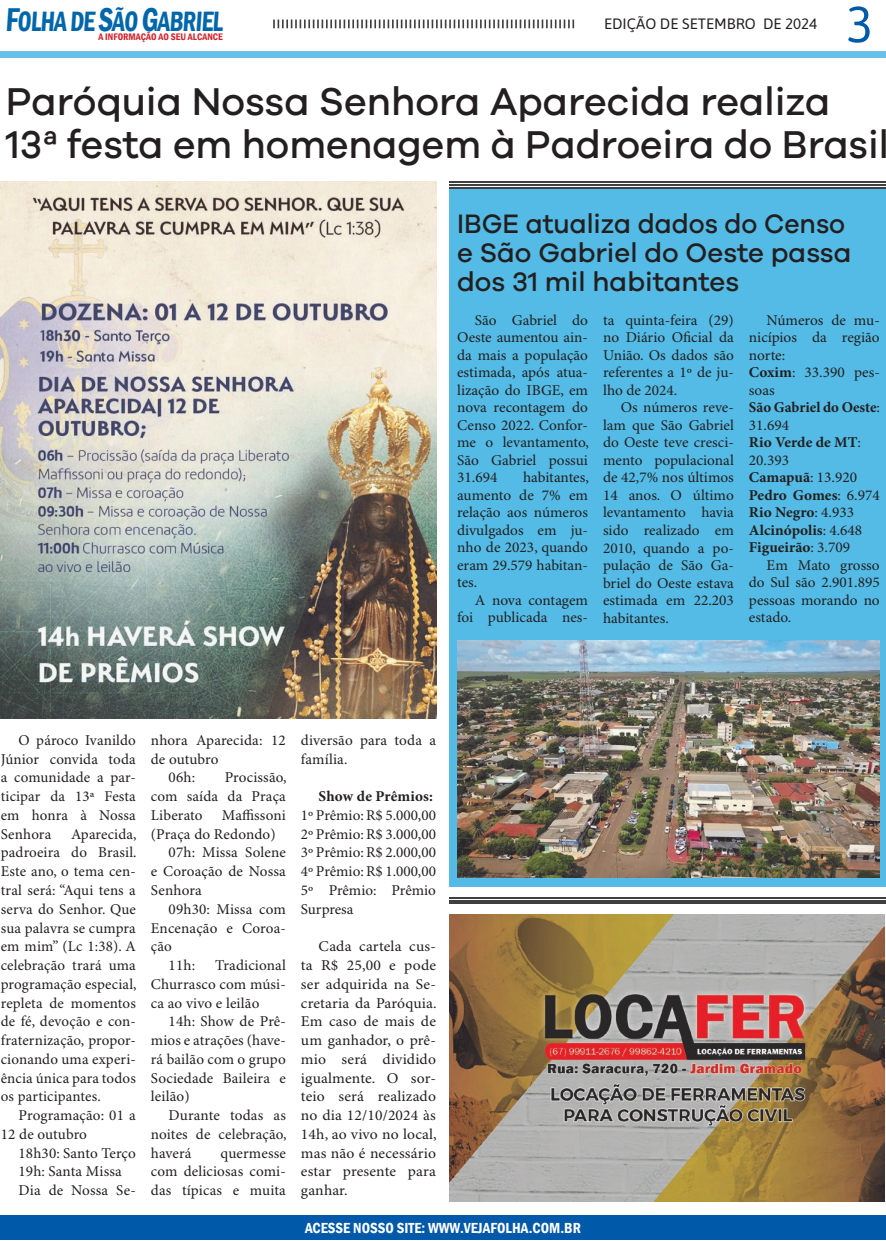
<style>
.page{position:relative;width:886px;height:1241px;background:#fff}
.page>*{position:absolute;margin:0;border:0;box-sizing:border-box;transform-origin:0 0}
.t1{font:51px "Asap";color:#0159a9}
.t2{font:500 40px/42.5px "Galano Grotesque";color:#231f20}
.t3{font:600 condensed 28.75px "Franklin Gothic";color:#06a;scale:.86 1}
.t4{font:500 27.5px/28.8px "Galano Grotesque";color:#231f20;scale:.96 1}
.t5{font:15px/17.5px "Minion Pro";letter-spacing:.005em;color:#231f20;text-align:justify}
.t6{font:15px/18.8px "Minion Pro";letter-spacing:.005em;color:#231f20;text-align:justify;scale:1.04 1}
.t7{font:600 condensed 15px "Franklin Gothic";color:#fff}
.t8{font:15px "Asap";color:#231f20}
.t9{font:700 15px "Minion Pro";letter-spacing:.01em;color:#231f20}
.t10{font:600 condensed 9.75px "Franklin Gothic";color:#d1232a}
.s1{font-size:33.88px}
.s2{font-weight:700}
</style>
<div class="page">
<div style="left:449px;top:188px;width:437px;height:698px;background:#53bbe5"></div>
<svg style="left:273px;top:20px;width:301px;height:8px"></svg>
<div style="left:0;top:1215px;width:886px;height:24px;background:#0159a9"></div>
<div style="left:0;top:51px;width:886px;height:6px;background:#66c0e7"></div>
<img style="left:1px;top:181px;width:436px;height:537px">
<img style="left:449px;top:914px;width:435px;height:286px">
<hr style="left:449px;top:182px;width:436px;height:1px;background:#3f3f40">
<hr style="left:449px;top:184px;width:436px;height:1px;background:#3f3f40">
<hr style="left:449px;top:187px;width:436px;height:1px;background:#3f3f40">
<img style="left:457px;top:640px;width:423px;height:237px">
<hr style="left:449px;top:897px;width:437px;height:1px;background:#3f3f40">
<hr style="left:449px;top:899px;width:437px;height:2px;background:#3f3f40">
<hr style="left:449px;top:902px;width:437px;height:1px;background:#3f3f40">
<h3 class="t3" style="left:5px;top:2px;width:258px"><span class="s1">F</span>OLHA DE <span class="s1">S</span>ÃO <span class="s1">G</span>ABRIEL</h3>
<p class="t10" style="left:98px;top:30px;width:126px">A INFORMAÇÃO AO SEU ALCANCE</p>
<p class="t8" style="left:604px;top:14px;width:215px">EDIÇÃO DE SETEMBRO DE 2024</p>
<h1 class="t1" style="left:846px;top:-11px;width:29px">3</h1>
<h2 class="t2" style="left:6px;top:79px;width:885px">Paróquia Nossa Senhora Aparecida realiza<br>13ª festa em homenagem à Padroeira do Brasil</h2>
<h3 class="t4" style="left:457px;top:209px;width:412px">IBGE atualiza dados do Censo e São Gabriel do Oeste passa dos 31 mil habitantes</h3>
<p class="t5" style="left:457px;top:312px;width:133px;text-indent:18px">São Gabriel do Oeste aumentou ain&shy;da mais a população estimada, após atua&shy;lização do IBGE, em nova recontagem do Censo 2022. Confor&shy;me o levantamento, São Gabriel possui 31.694</p>
<p class="t5" style="left:603px;top:312px;width:132px">ta quinta-feira (29) no Diário Oficial da União. Os dados são referentes a 1º de ju&shy;lho de 2024.</p>
<p class="t5" style="left:603px;top:399px;width:132px;text-indent:18px">Os números reve&shy;lam que São Gabriel do Oeste teve cresci&shy;mento populacional de 42,7% nos últimos 14 anos. O último levantamento havia sido realizado em 2010, quando a po&shy;pulação de São Ga&shy;briel do Oeste estava estimada em 22.203 habitantes.</p>
<p class="t5" style="left:749px;top:312px;width:133px;text-align:left;text-indent:18px">Números de mu&shy;nicípios da região norte:<br><span class="s2">Coxim</span>: 33.390 pes&shy;soas<br><span class="s2">São Gabriel do Oeste</span>:<br>31.694<br><span class="s2">Rio Verde de MT</span>:<br>20.393<br><span class="s2">Camapuã</span>: 13.920<br><span class="s2">Pedro Gomes</span>: 6.974<br><span class="s2">Rio Negro</span>: 4.933<br><span class="s2">Alcinópolis</span>: 4.648<br><span class="s2">Figueirão</span>: 3.709</p>
<p class="t5" style="left:749px;top:557px;width:132px;text-indent:18px">Em Mato grosso do Sul são 2.901.895 pessoas morando no estado.</p>
<p class="t5" style="left:457px;top:469px;width:133px;text-indent:66px">habitantes, aumento de 7% em relação aos números divulgados em ju&shy;nho de 2023, quando eram 29.579 habitan&shy;tes.</p>
<p class="t5" style="left:457px;top:592px;width:132px;text-align:right">A nova contagem foi publicada nes-</p>
<p class="t5" style="left:1px;top:731px;width:137px;line-height:18.8px;text-indent:18px">O pároco Ivanildo Júnior convida toda a comunidade a par&shy;ticipar da 13ª Festa em honra à Nossa Senhora</p>
<p class="t5" style="left:1px;top:825px;width:137px;line-height:18.8px;text-indent:70px">Aparecida, padroeira do Brasil.<br>Este ano, o tema cen&shy;tral será: “Aqui tens a serva do Senhor. Que sua palavra se cumpra em mim” (Lc 1:38). A celebração trará uma programação especial, repleta de momentos de fé, devoção e con&shy;fraternização, propor&shy;cionando uma experi&shy;ência única para todos os participantes.</p>
<p class="t5" style="left:1px;top:1106px;width:137px;line-height:18.8px;text-indent:18px">Programação: 01 a<br>12 de outubro</p>
<p class="t5" style="left:19px;top:1143px;width:119px;line-height:18.8px;text-align:left">18h30: Santo Terço<br>19h: Santa Missa<br>Dia de Nossa Se-</p>
<p class="t5" style="left:151px;top:731px;width:137px">nhora Aparecida: 12</p>
<p class="t5" style="left:151px;top:750px;width:69px">de outubro</p>
<p class="t5" style="left:169px;top:769px;width:28px">06h:</p>
<p class="t5" style="left:151px;top:768px;width:137px;line-height:18.8px;text-indent:74px">Procissão, com saída da Praça Liberato</p>
<p class="t5" style="left:222px;top:806px;width:65px">Maffissoni</p>
<p class="t5" style="left:151px;top:825px;width:126px">(Praça do Redondo)</p>
<p class="t5" style="left:169px;top:844px;width:119px">07h: Missa Solene</p>
<p class="t5" style="left:151px;top:863px;width:137px">e Coroação de Nossa</p>
<p class="t5" style="left:151px;top:881px;width:52px">Senhora</p>
<p class="t5" style="left:169px;top:900px;width:119px">09h30: Missa com</p>
<p class="t5" style="left:151px;top:919px;width:137px">Encenação e Coroa-</p>
<p class="t5" style="left:151px;top:938px;width:23px">ção</p>
<p class="t5" style="left:169px;top:956px;width:28px">11h:</p>
<p class="t5" style="left:151px;top:956px;width:137px;line-height:18.8px;text-indent:64px">Tradicional Churrasco com músi&shy;ca ao vivo e leilão</p>
<p class="t5" style="left:151px;top:1012px;width:137px;line-height:18.8px;text-indent:18px">14h: Show de Prê&shy;mios e atrações (have&shy;rá bailão com o grupo Sociedade Baileira e leilão)</p>
<p class="t5" style="left:151px;top:1106px;width:137px;line-height:18.8px;text-indent:18px">Durante todas as noites de celebração, haverá</p>
<p class="t5" style="left:151px;top:1143px;width:137px;line-height:18.8px;text-indent:70px">quermesse com deliciosas comi&shy;das típicas e muita</p>
<p class="t5" style="left:301px;top:731px;width:137px;line-height:18.8px">diversão para toda a família.</p>
<p class="t9" style="left:319px;top:787px;width:116px">Show de Prêmios:</p>
<p class="t5" style="left:301px;top:806px;width:137px;line-height:18.8px">1º Prêmio: R$ 5.000,00<br>2º Prêmio: R$ 3.000,00<br>3º Prêmio: R$ 2.000,00<br>4º Prêmio: R$ 1.000,00<br>5º Prêmio: Prêmio Surpresa</p>
<p class="t6" style="left:301px;top:937px;width:132px;text-indent:18px">Cada cartela cus&shy;ta R$ 25,00 e pode ser adquirida na Se&shy;cretaria da Paróquia.<br>Em caso de mais de um ganhador, o prê&shy;mio será dividido igualmente. O sor&shy;teio será realizado no dia 12/10/2024 às 14h, ao vivo no local, mas não é necessário estar presente para ganhar.</p>
<p class="t7" style="left:305px;top:1217px;width:277px">ACESSE NOSSO SITE: WWW.VEJAFOLHA.COM.BR</p>
</div>
